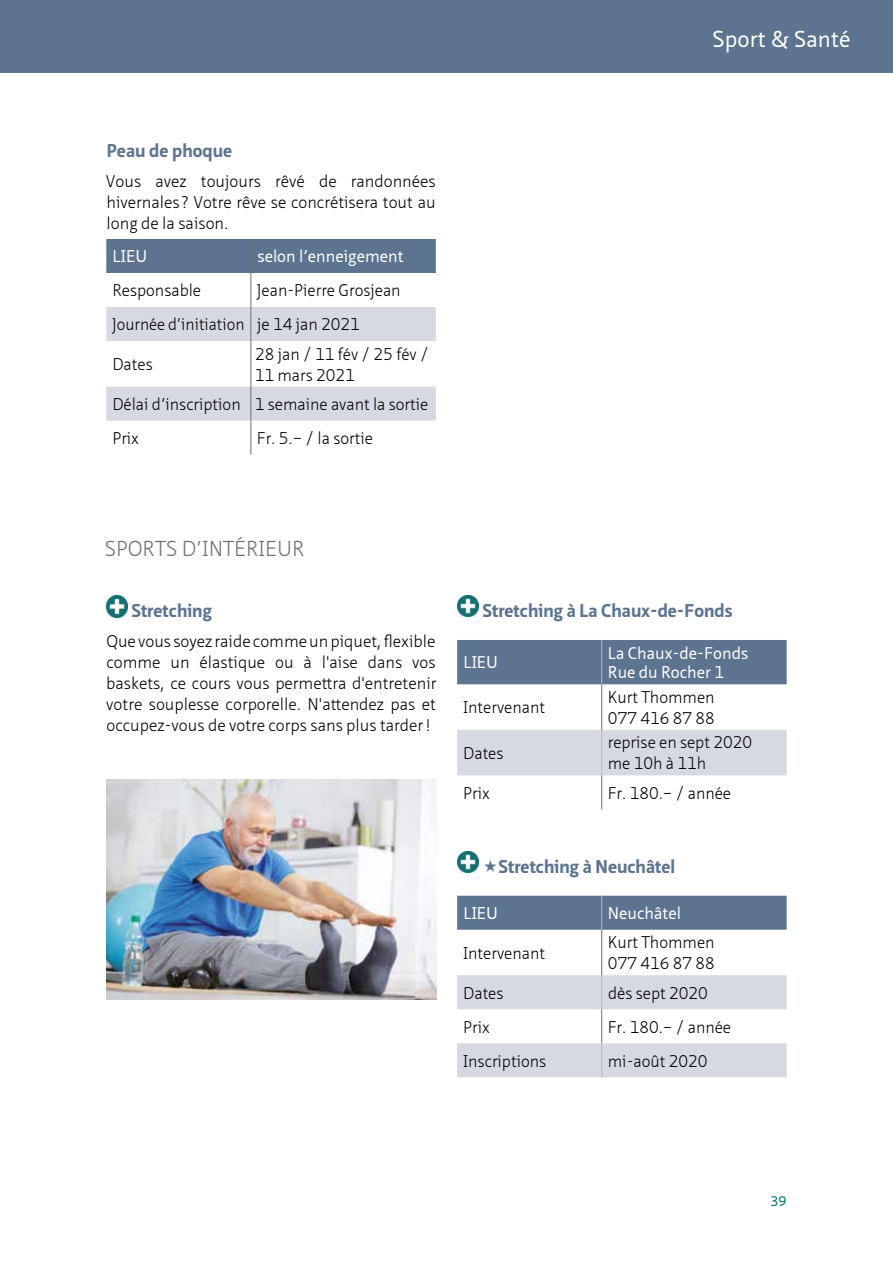
<style>
.page{position:relative;width:893px;height:1263px;background:#fff}
.page>*{position:absolute;margin:0;border:0;box-sizing:border-box;transform-origin:0 0}
.t1{font:22.5px "Neue Sans Pro";letter-spacing:.005em;color:#fff}
.t2{font:300 21px "Neue Sans Pro";color:#706f6f}
.t3{font:700 18px "Neue Sans Pro";color:#5d7491}
.t4{font:300 16.5px/21px "Neue Sans Pro";color:#000}
.t5{font:16.5px/19.8px "Neue Sans Pro";color:#fff}
.t6{font:13.5px "Neue Sans Pro";color:#007270}
</style>
<div class="page">
<div style="left:0;top:0;width:893px;height:72px;background:#5d7491"></div>
<div style="left:106px;top:239px;width:330px;height:34px;background:#5d7491"></div>
<svg style="left:106px;top:307px;width:330px;height:114px"></svg>
<hr style="left:251px;top:239px;width:1px;height:34px;background:#706f6f">
<hr style="left:251px;top:273px;width:1px;height:34px;background:#706f6f">
<hr style="left:251px;top:307px;width:1px;height:34px;background:#706f6f">
<hr style="left:251px;top:341px;width:1px;height:46px;background:#706f6f">
<hr style="left:251px;top:387px;width:1px;height:34px;background:#706f6f">
<hr style="left:251px;top:421px;width:1px;height:34px;background:#706f6f">
<img style="left:106px;top:595px;width:22px;height:22px">
<img style="left:457px;top:595px;width:22px;height:22px">
<div style="left:457px;top:640px;width:330px;height:44px;background:#5d7491"></div>
<div style="left:457px;top:730px;width:330px;height:45px;background:#d7d9e2"></div>
<hr style="left:601px;top:640px;width:1px;height:44px;background:#bcbcbc">
<hr style="left:601px;top:730px;width:1px;height:45px;background:#bcbcbc">
<hr style="left:601px;top:684px;width:1px;height:46px;background:#706f6f">
<hr style="left:601px;top:775px;width:1px;height:34px;background:#706f6f">
<img style="left:457px;top:851px;width:22px;height:22px">
<div style="left:457px;top:896px;width:330px;height:34px;background:#5d7491"></div>
<svg style="left:457px;top:975px;width:330px;height:102px"></svg>
<hr style="left:601px;top:896px;width:1px;height:34px;background:#bcbcbc">
<hr style="left:601px;top:975px;width:1px;height:34px;background:#bcbcbc">
<hr style="left:601px;top:1043px;width:1px;height:34px;background:#bcbcbc">
<hr style="left:601px;top:930px;width:1px;height:45px;background:#706f6f">
<hr style="left:601px;top:1009px;width:1px;height:34px;background:#706f6f">
<img style="left:106px;top:779px;width:330px;height:220px">
<h1 class="t1" style="left:712px;top:24px;width:139px">Sport &amp; Santé</h1>
<p class="t3" style="left:107px;top:139px;width:127px">Peau de phoque</p>
<p class="t4" style="left:106px;top:170px;width:331px;text-align:justify">Vous avez toujours rêvé de randonnées hivernales ? Votre rêve se concrétisera tout au long de la saison.</p>
<p class="t5" style="left:113px;top:246px;width:36px">LIEU</p>
<p class="t5" style="left:257px;top:246px;width:148px">selon l’enneigement</p>
<p class="t4" style="left:112px;top:280px;width:90px">Responsable</p>
<p class="t4" style="left:112px;top:273px;width:290px;line-height:34px;text-indent:145px">Jean-Pierre Grosjean<br>Journée d’initiation je 14 jan 2021</p>
<p class="t4" style="left:112px;top:353px;width:42px">Dates</p>
<p class="t4" style="left:255px;top:343px;width:175px">28 jan / 11 fév / 25 fév /<br>11 mars 2021</p>
<p class="t4" style="left:112px;top:387px;width:318px;line-height:34px">Délai d’inscription 1 semaine avant la sortie<br>Prix</p>
<p class="t4" style="left:257px;top:427px;width:118px">Fr. 5.– / la sortie</p>
<p class="t2" style="left:105px;top:535px;width:201px">SPORTS D’INTÉRIEUR</p>
<p class="t3" style="left:131px;top:599px;width:82px">Stretching</p>
<p class="t4" style="left:106px;top:630px;width:332px;text-align:justify">Que vous soyez raide comme un piquet, flexible comme un élastique ou à l'aise dans vos baskets, ce cours vous permettra d'entretenir votre souplesse corporelle. N'attendez pas et occupez-vous de votre corps sans plus tarder!</p>
<p class="t3" style="left:482px;top:599px;width:252px">Stretching à La Chaux-de-Fonds</p>
<p class="t5" style="left:463px;top:652px;width:36px">LIEU</p>
<p class="t5" style="left:608px;top:642px;width:142px">La Chaux-de-Fonds<br>Rue du Rocher 1</p>
<p class="t4" style="left:463px;top:697px;width:83px">Intervenant</p>
<p class="t4" style="left:608px;top:686px;width:109px">Kurt Thommen<br>077 416 87 88</p>
<p class="t4" style="left:463px;top:742px;width:42px">Dates</p>
<p class="t4" style="left:608px;top:732px;width:146px">reprise en sept 2020 me 10h à 11h</p>
<p class="t4" style="left:463px;top:782px;width:28px">Prix</p>
<p class="t4" style="left:608px;top:782px;width:125px">Fr. 180.– / année</p>
<p class="t3" style="left:498px;top:854px;width:178px">Stretching à Neuchâtel</p>
<p class="t5" style="left:463px;top:903px;width:36px">LIEU</p>
<p class="t5" style="left:608px;top:903px;width:75px">Neuchâtel</p>
<p class="t4" style="left:463px;top:942px;width:83px">Intervenant</p>
<p class="t4" style="left:608px;top:932px;width:109px">Kurt Thommen<br>077 416 87 88</p>
<p class="t4" style="left:463px;top:982px;width:42px">Dates</p>
<p class="t4" style="left:608px;top:982px;width:101px">dès sept 2020</p>
<p class="t4" style="left:463px;top:1016px;width:28px">Prix</p>
<p class="t4" style="left:608px;top:1016px;width:125px">Fr. 180.– / année</p>
<p class="t4" style="left:463px;top:1050px;width:85px">Inscriptions</p>
<p class="t4" style="left:608px;top:1050px;width:101px">mi-août 2020</p>
<p class="t6" style="left:770px;top:1192px;width:18px">39</p>
</div>
